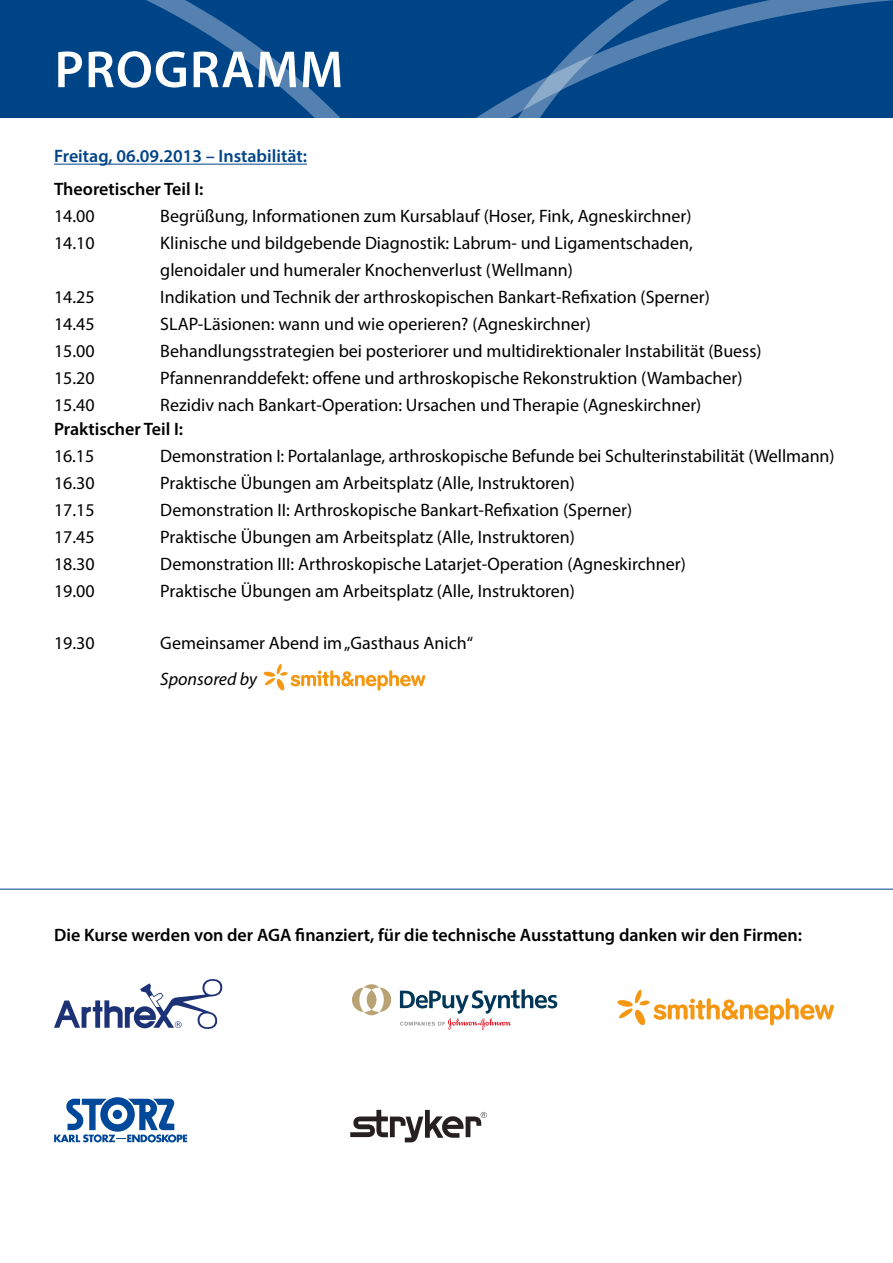
<style>
.page{position:relative;width:893px;height:1263px;background:#fff}
.page>*{position:absolute;margin:0;border:0;box-sizing:border-box;transform-origin:0 0}
.t1{font:600 52.5px "Myriad Pro";letter-spacing:.02em;color:#fff}
.t2{font:18px/27px "Myriad Pro";color:#000}
.t3{font:600 18px "Myriad Pro";color:#000}
.t4{font:600 18px "Myriad Pro";color:#048}
.t5{font:italic 18px "Myriad Pro";color:#000}
</style>
<div class="page">
<svg style="left:617px;top:990px;width:217px;height:35px"></svg>
<svg style="left:54px;top:1097px;width:133px;height:45px"></svg>
<svg style="left:350px;top:1110px;width:137px;height:32px"></svg>
<svg style="left:400px;top:989px;width:157px;height:41px"></svg>
<svg style="left:352px;top:984px;width:39px;height:32px"></svg>
<svg style="left:54px;top:979px;width:169px;height:50px"></svg>
<div style="left:0;top:0;width:95px;height:118px;background:#048"></div>
<svg style="left:95px;top:0;width:798px;height:118px"></svg>
<hr style="left:54px;top:164px;width:253px;height:1px;background:#048">
<svg style="left:264px;top:664px;width:161px;height:27px"></svg>
<hr style="left:0;top:889px;width:893px;height:1px;background:#048">
<h1 class="t1" style="left:55px;top:36px;width:290px">PROGRAMM</h1>
<p class="t4" style="left:54px;top:145px;width:254px">Freitag, 06.09.2013 – Instabilität:</p>
<p class="t3" style="left:54px;top:177px;width:151px">Theoretischer Teil I:</p>
<p class="t2" style="left:54px;top:202px;width:42px">14.00</p>
<p class="t2" style="left:160px;top:202px;width:533px">Begrüßung, Informationen zum Kursablauf (Hoser, Fink, Agneskirchner)</p>
<p class="t2" style="left:54px;top:229px;width:42px">14.10</p>
<p class="t2" style="left:160px;top:229px;width:534px">Klinische und bildgebende Diagnostik: Labrum- und Ligamentschaden, glenoidaler und humeraler Knochenverlust (Wellmann)</p>
<p class="t2" style="left:54px;top:283px;width:42px">14.25</p>
<p class="t2" style="left:160px;top:283px;width:551px">Indikation und Technik der arthroskopischen Bankart-Refixation (Sperner)</p>
<p class="t2" style="left:54px;top:310px;width:42px">14.45</p>
<p class="t2" style="left:160px;top:310px;width:432px">SLAP-Läsionen: wann und wie operieren? (Agneskirchner)</p>
<p class="t2" style="left:54px;top:337px;width:42px">15.00</p>
<p class="t2" style="left:160px;top:337px;width:603px">Behandlungsstrategien bei posteriorer und multidirektionaler Instabilität (Buess)</p>
<p class="t2" style="left:54px;top:364px;width:42px">15.20</p>
<p class="t2" style="left:160px;top:364px;width:584px">Pfannenranddefekt: offene und arthroskopische Rekonstruktion (Wambacher)</p>
<p class="t2" style="left:54px;top:391px;width:42px">15.40</p>
<p class="t2" style="left:160px;top:391px;width:543px">Rezidiv nach Bankart-Operation: Ursachen und Therapie (Agneskirchner)</p>
<p class="t3" style="left:54px;top:417px;width:131px">Praktischer Teil I:</p>
<p class="t2" style="left:54px;top:442px;width:42px">16.15</p>
<p class="t2" style="left:160px;top:442px;width:676px">Demonstration I: Portalanlage, arthroskopische Befunde bei Schulterinstabilität (Wellmann)</p>
<p class="t2" style="left:54px;top:469px;width:42px">16.30</p>
<p class="t2" style="left:160px;top:469px;width:416px">Praktische Übungen am Arbeitsplatz (Alle, Instruktoren)</p>
<p class="t2" style="left:54px;top:496px;width:42px">17.15</p>
<p class="t2" style="left:160px;top:496px;width:473px">Demonstration II: Arthroskopische Bankart-Refixation (Sperner)</p>
<p class="t2" style="left:54px;top:523px;width:42px">17.45</p>
<p class="t2" style="left:160px;top:523px;width:416px">Praktische Übungen am Arbeitsplatz (Alle, Instruktoren)</p>
<p class="t2" style="left:54px;top:550px;width:42px">18.30</p>
<p class="t2" style="left:160px;top:550px;width:527px">Demonstration III: Arthroskopische Latarjet-Operation (Agneskirchner)</p>
<p class="t2" style="left:54px;top:577px;width:42px">19.00</p>
<p class="t2" style="left:160px;top:577px;width:416px">Praktische Übungen am Arbeitsplatz (Alle, Instruktoren)</p>
<p class="t2" style="left:54px;top:630px;width:42px">19.30</p>
<p class="t2" style="left:160px;top:630px;width:314px">Gemeinsamer Abend im „Gasthaus Anich“</p>
<p class="t5" style="left:160px;top:668px;width:98px">Sponsored by</p>
<p class="t3" style="left:54px;top:923px;width:749px">Die Kurse werden von der AGA finanziert, für die technische Ausstattung danken wir den Firmen:</p>
</div>
